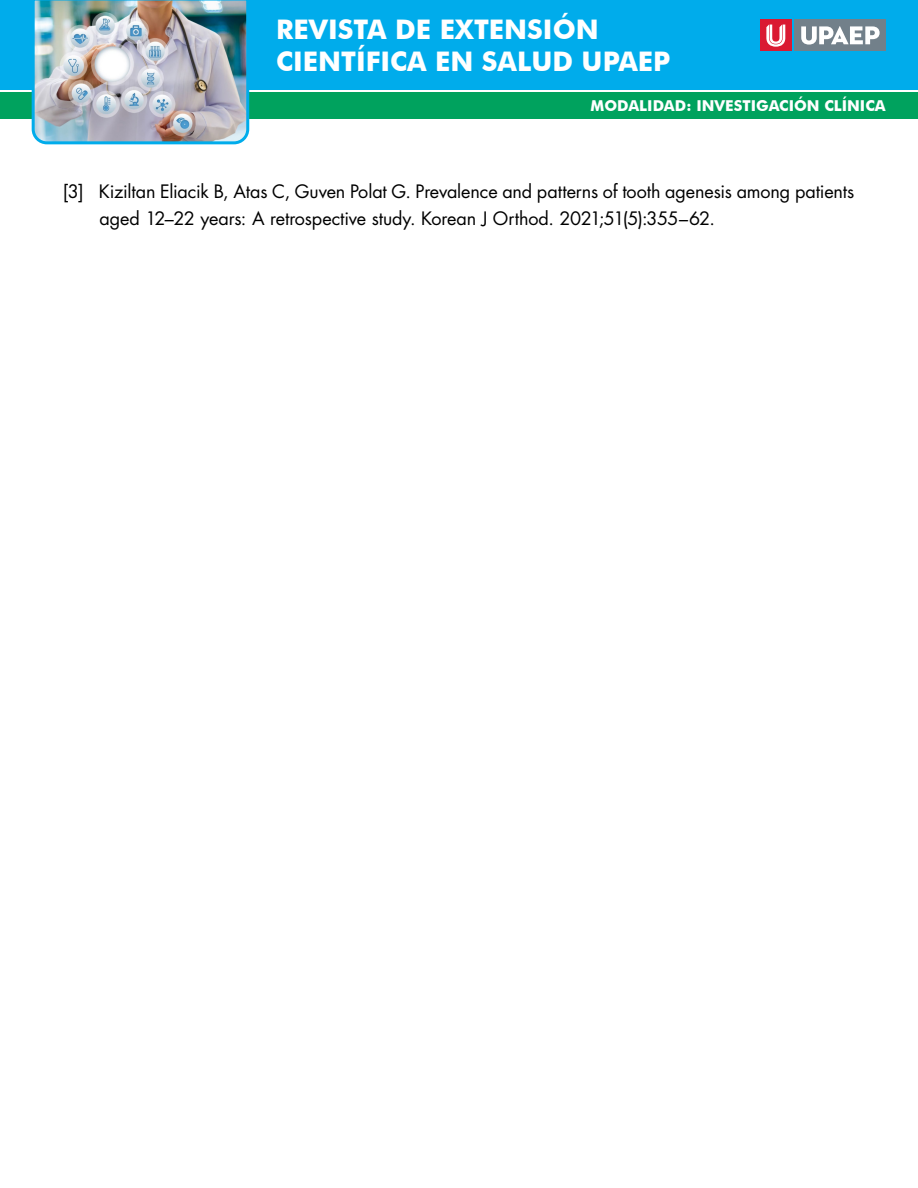
<style>
.page{position:relative;width:918px;height:1188px;background:#fff}
.page>*{position:absolute;margin:0;border:0;box-sizing:border-box;transform-origin:0 0}
.t1{font:700 27px/32.4px "Futura BT";color:#fff}
.referencias{font:18px/27px "Futura Std";letter-spacing:-.01em;color:#000}
.t2{font:700 15px "Futura BT";color:#fff}
</style>
<div class="page">
<div style="left:0;top:92px;width:918px;height:27px;background:#00a25e"></div>
<div style="left:0;top:0;width:918px;height:90px;background:#00aceb"></div>
<img style="left:31px;top:0;width:219px;height:145px">
<div style="left:795px;top:20px;width:91px;height:31px;background:#72808a"></div>
<svg style="left:801px;top:26px;width:79px;height:19px"></svg>
<div style="left:760px;top:20px;width:32px;height:31px;background:#da1a32"></div>
<svg style="left:766px;top:25px;width:19px;height:22px"></svg>
<h1 class="t1" style="left:276px;top:13px;width:396px">REVISTA DE EXTENSIÓN<br>CIENTÍFICA EN SALUD UPAEP</h1>
<p class="t2" style="left:591px;top:97px;width:297px">MODALIDAD: INVESTIGACIÓN CLÍNICA</p>
<p class="referencias" style="left:100px;top:178px;width:756px;text-indent:-37px">[3] Kiziltan Eliacik B, Atas C, Guven Polat G. Prevalence and patterns of tooth agenesis among patients aged 12–22 years: A retrospective study. Korean J Orthod. 2021;51(5):355–62.</p>
</div>
